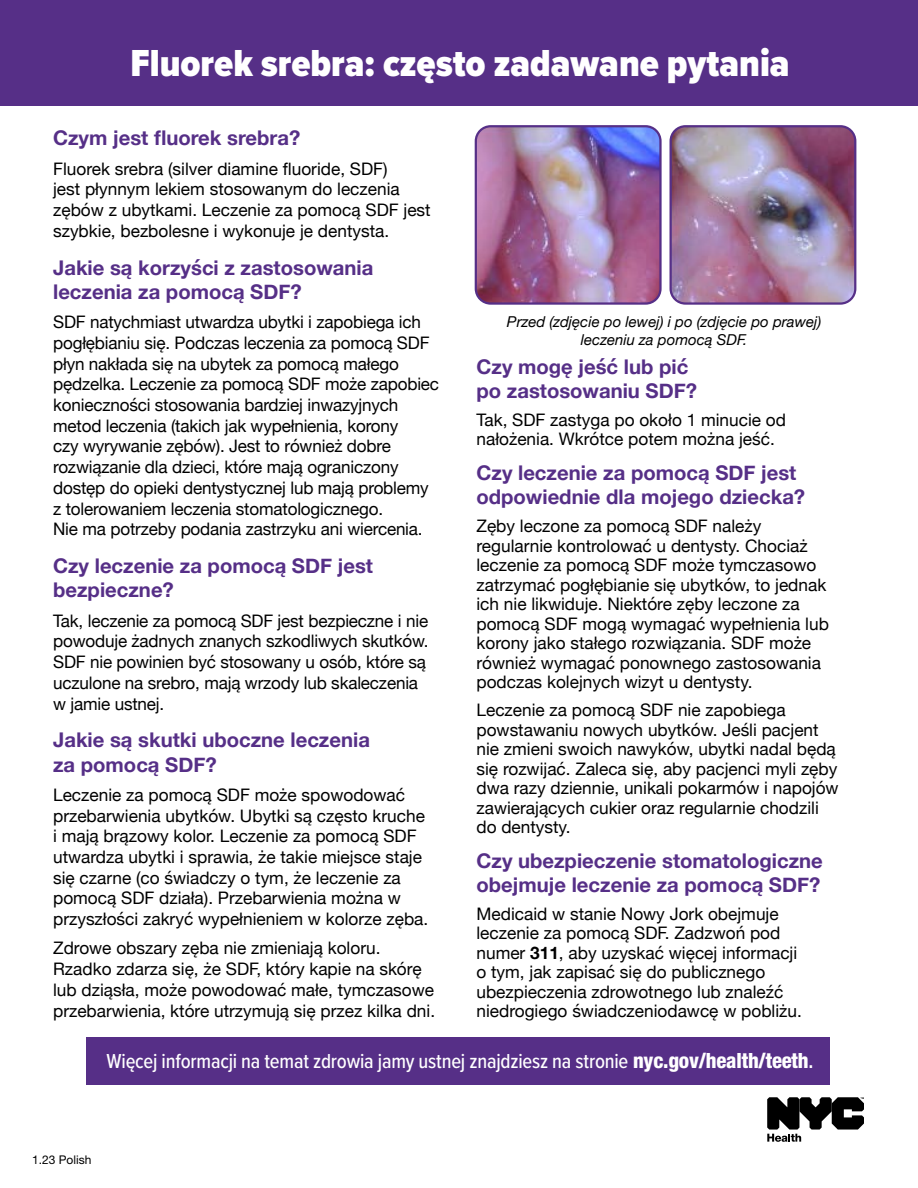
<style>
.page{position:relative;width:918px;height:1188px;background:#fff}
.page>*{position:absolute;margin:0;border:0;box-sizing:border-box;transform-origin:0 0}
.t1{font:900 39px "Proxima Nova Cond";color:#fff}
.t2{font:500 21px "Proxima Nova Cond";letter-spacing:-.01em;color:#fff}
.t3{font:700 20.25px/24.3px "Helvetica Neue";color:#562f87}
.t4{font:17.25px/20.7px "Helvetica Neue";color:#000}
.t5{font:italic 15px/18px "Helvetica Neue";color:#000;text-align:center}
.para_11_13_5{font:12px "Helvetica Neue LT Std";color:#000}
.s1{font-weight:700}
.s2{font-family:"Helvetica Neue LT Std";font-weight:800;font-stretch:condensed}
.s3{font-family:"Helvetica Neue LT Std";font-stretch:condensed}
</style>
<div class="page">
<div style="left:0;top:0;width:918px;height:105px;background:#562f87"></div>
<div style="left:86px;top:1037px;width:743px;height:47px;background:#562f87"></div>
<img style="left:477px;top:128px;width:182px;height:174px">
<div style="left:475px;top:125px;width:187px;height:180px;border:2px solid #562f87;border-radius:15px"></div>
<img style="left:671px;top:127px;width:183px;height:175px">
<div style="left:670px;top:125px;width:186px;height:180px;border:2px solid #562f87;border-radius:15px"></div>
<svg style="left:767px;top:1097px;width:97px;height:45px"></svg>
<p class="t1" style="left:130px;top:34px;width:661px">Fluorek srebra: często zadawane pytania</p>
<p class="t3" style="left:53px;top:127px;width:249px">Czym jest fluorek srebra?</p>
<p class="t4" style="left:53px;top:159px;width:379px">Fluorek srebra (silver diamine fluoride, SDF)<br>jest płynnym lekiem stosowanym do leczenia zębów z ubytkami. Leczenie za pomocą SDF jest szybkie, bezbolesne i wykonuje je dentysta.</p>
<p class="t3" style="left:53px;top:256px;width:322px">Jakie są korzyści z zastosowania leczenia za pomocą SDF?</p>
<p class="t4" style="left:53px;top:313px;width:388px">SDF natychmiast utwardza ubytki i zapobiega ich pogłębianiu się. Podczas leczenia za pomocą SDF płyn nakłada się na ubytek za pomocą małego pędzelka. Leczenie za pomocą SDF może zapobiec konieczności stosowania bardziej inwazyjnych metod leczenia (takich jak wypełnienia, korony<br>czy wyrywanie zębów). Jest to również dobre rozwiązanie dla dzieci, które mają ograniczony dostęp do opieki dentystycznej lub mają problemy z tolerowaniem leczenia stomatologicznego.<br>Nie ma potrzeby podania zastrzyku ani wiercenia.</p>
<p class="t3" style="left:53px;top:554px;width:321px">Czy leczenie za pomocą SDF jest bezpieczne?</p>
<p class="t4" style="left:53px;top:611px;width:377px">Tak, leczenie za pomocą SDF jest bezpieczne i nie powoduje żadnych znanych szkodliwych skutków.<br>SDF nie powinien być stosowany u osób, które są uczulone na srebro, mają wrzody lub skaleczenia w jamie ustnej.</p>
<p class="t3" style="left:53px;top:728px;width:318px">Jakie są skutki uboczne leczenia za pomocą SDF?</p>
<p class="t4" style="left:53px;top:785px;width:377px">Leczenie za pomocą SDF może spowodować przebarwienia ubytków. Ubytki są często kruche i mają brązowy kolor. Leczenie za pomocą SDF utwardza ubytki i sprawia, że takie miejsce staje się czarne (co świadczy o tym, że leczenie za pomocą SDF działa). Przebarwienia można w przyszłości zakryć wypełnieniem w kolorze zęba.</p>
<p class="t4" style="left:53px;top:939px;width:384px">Zdrowe obszary zęba nie zmieniają koloru.<br>Rzadko zdarza się, że SDF, który kapie na skórę lub dziąsła, może powodować małe, tymczasowe przebarwienia, które utrzymują się przez kilka dni.</p>
<p class="t5" style="left:507px;top:314px;width:316px">Przed (zdjęcie po lewej) i po (zdjęcie po prawej) leczeniu za pomocą SDF.</p>
<p class="t3" style="left:476px;top:355px;width:222px">Czy mogę jeść lub pić po zastosowaniu SDF?</p>
<p class="t4" style="left:476px;top:411px;width:311px;line-height:19.5px">Tak, SDF zastyga po około 1 minucie od nałożenia. Wkrótce potem można jeść.</p>
<p class="t3" style="left:476px;top:461px;width:330px">Czy leczenie za pomocą SDF jest odpowiednie dla mojego dziecka?</p>
<p class="t4" style="left:476px;top:517px;width:354px;line-height:19.5px">Zęby leczone za pomocą SDF należy regularnie kontrolować u dentysty. Chociaż leczenie za pomocą SDF może tymczasowo zatrzymać pogłębianie się ubytków, to jednak ich nie likwiduje. Niektóre zęby leczone za pomocą SDF mogą wymagać wypełnienia lub korony jako stałego rozwiązania. SDF może również wymagać ponownego zastosowania podczas kolejnych wizyt u dentysty.</p>
<p class="t4" style="left:476px;top:701px;width:364px;line-height:19.5px">Leczenie za pomocą SDF nie zapobiega powstawaniu nowych ubytków. Jeśli pacjent nie zmieni swoich nawyków, ubytki nadal będą się rozwijać. Zaleca się, aby pacjenci myli zęby dwa razy dziennie, unikali pokarmów i napojów zawierających cukier oraz regularnie chodzili do dentysty.</p>
<p class="t3" style="left:476px;top:849px;width:348px">Czy ubezpieczenie stomatologiczne obejmuje leczenie za pomocą SDF?</p>
<p class="t4" style="left:476px;top:905px;width:327px;line-height:19.5px">Medicaid w stanie Nowy Jork obejmuje leczenie za pomocą SDF. Zadzwoń pod numer <span class="s1">311</span>, aby uzyskać więcej informacji o tym, jak zapisać się do publicznego ubezpieczenia zdrowotnego lub znaleźć niedrogiego świadczeniodawcę w pobliżu.</p>
<p class="t2" style="left:107px;top:1045px;width:708px">Więcej informacji na temat zdrowia jamy ustnej znajdziesz na stronie <span class="s2">nyc.gov/health/teeth</span><span class="s3">.</span></p>
<p class="para_11_13_5" style="left:32px;top:1153px;width:61px">1.23 Polish</p>
</div>
